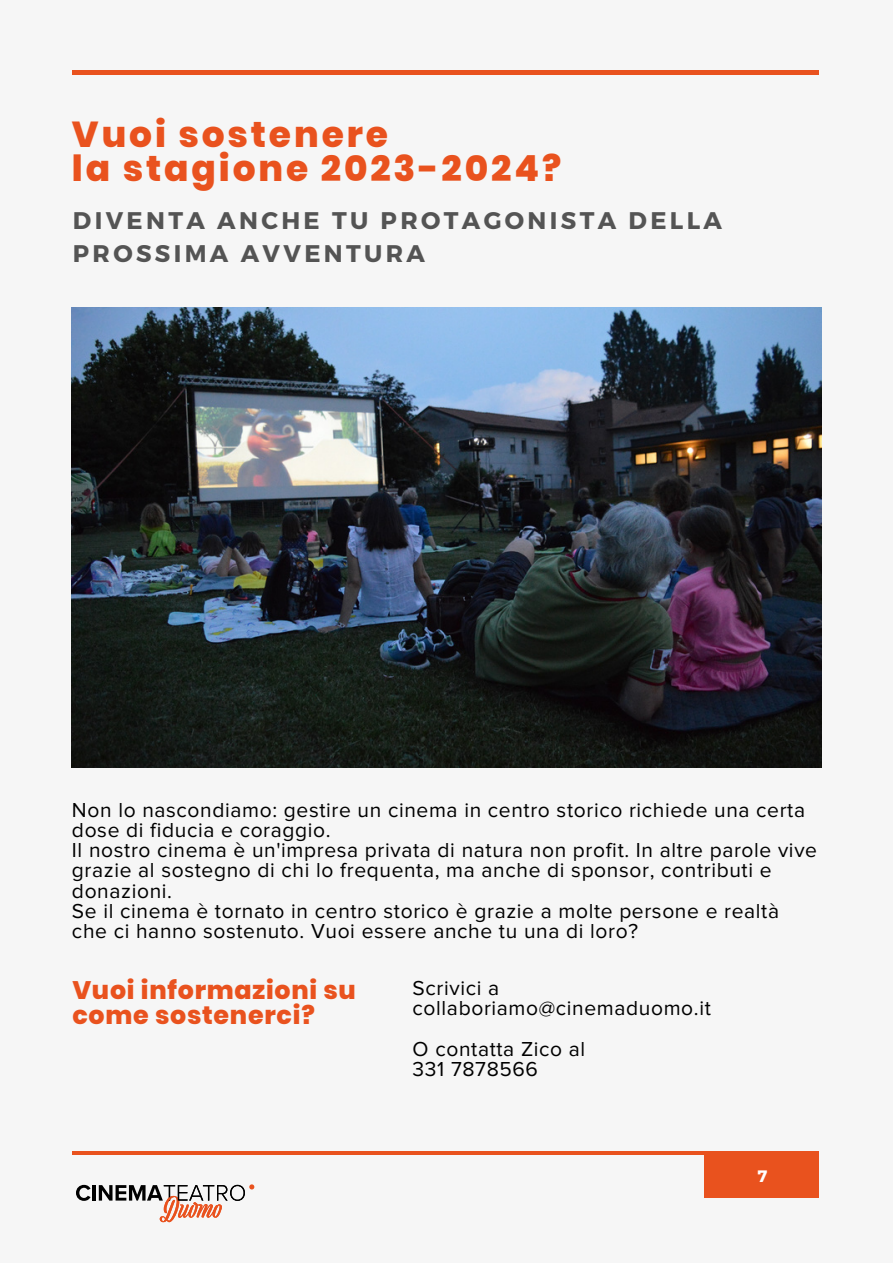
<style>
.page{position:relative;width:893px;height:1264px;background:#fff}
.page>*{position:absolute;margin:0;border:0;box-sizing:border-box;transform-origin:0 0}
.t1{font:800 36px "Poppins";letter-spacing:.08em;color:#e9521e}
.t2{font:800 25.35px/24.8px "Poppins";letter-spacing:.03em;color:#e9521e}
.t3{font:700 24px/32.5px "Montserrat";letter-spacing:.14em;color:#545454}
.t4{font:21px/20.2px "Proxima Nova";letter-spacing:.03em;color:#000}
.t5{font:700 16.5px "Montserrat";color:#fff}
</style>
<div class="page">
<div style="left:0;top:0;width:892px;height:1262px;background:#f6f6f6"></div>
<hr style="left:72px;top:71px;width:747px;height:3px;background:#e9521e">
<img style="left:72px;top:307px;width:749px;height:460px">
<hr style="left:72px;top:1151px;width:747px;height:3px;background:#e9521e">
<div style="left:704px;top:1151px;width:114px;height:46px;background:#e9521e"></div>
<svg style="left:76px;top:1184px;width:14px;height:16px"></svg>
<hr style="left:92px;top:1185px;width:4px;height:15px;background:#000">
<svg style="left:99px;top:1184px;width:155px;height:38px"></svg>
<p class="t1" style="left:72px;top:109px;width:317px">Vuoi sostenere</p>
<p class="t1" style="left:72px;top:143px;width:490px">la stagione 2023-2024?</p>
<p class="t3" style="left:73px;top:203px;width:650px">DIVENTA ANCHE TU PROTAGONISTA DELLA<br>PROSSIMA AVVENTURA</p>
<p class="t4" style="left:72px;top:800px;width:734px">Non lo nascondiamo: gestire un cinema in centro storico richiede una certa dose di fiducia e coraggio.</p>
<p class="t4" style="left:72px;top:840px;width:746px">Il nostro cinema è un'impresa privata di natura non profit. In altre parole vive grazie al sostegno di chi lo frequenta, ma anche di sponsor, contributi e donazioni.</p>
<p class="t4" style="left:72px;top:901px;width:708px">Se il cinema è tornato in centro storico è grazie a molte persone e realtà che ci hanno sostenuto. Vuoi essere anche tu una di loro?</p>
<p class="t2" style="left:72px;top:977px;width:285px">Vuoi informazioni su come sostenerci?</p>
<p class="t4" style="left:412px;top:978px;width:88px">Scrivici a</p>
<p class="t4" style="left:412px;top:998px;width:300px">collaboriamo@cinemaduomo.it</p>
<p class="t4" style="left:412px;top:1038px;width:174px">O contatta Zico al</p>
<p class="t4" style="left:412px;top:1059px;width:127px">331 7878566</p>
<p class="t5" style="left:757px;top:1165px;width:11px">7</p>
</div>
